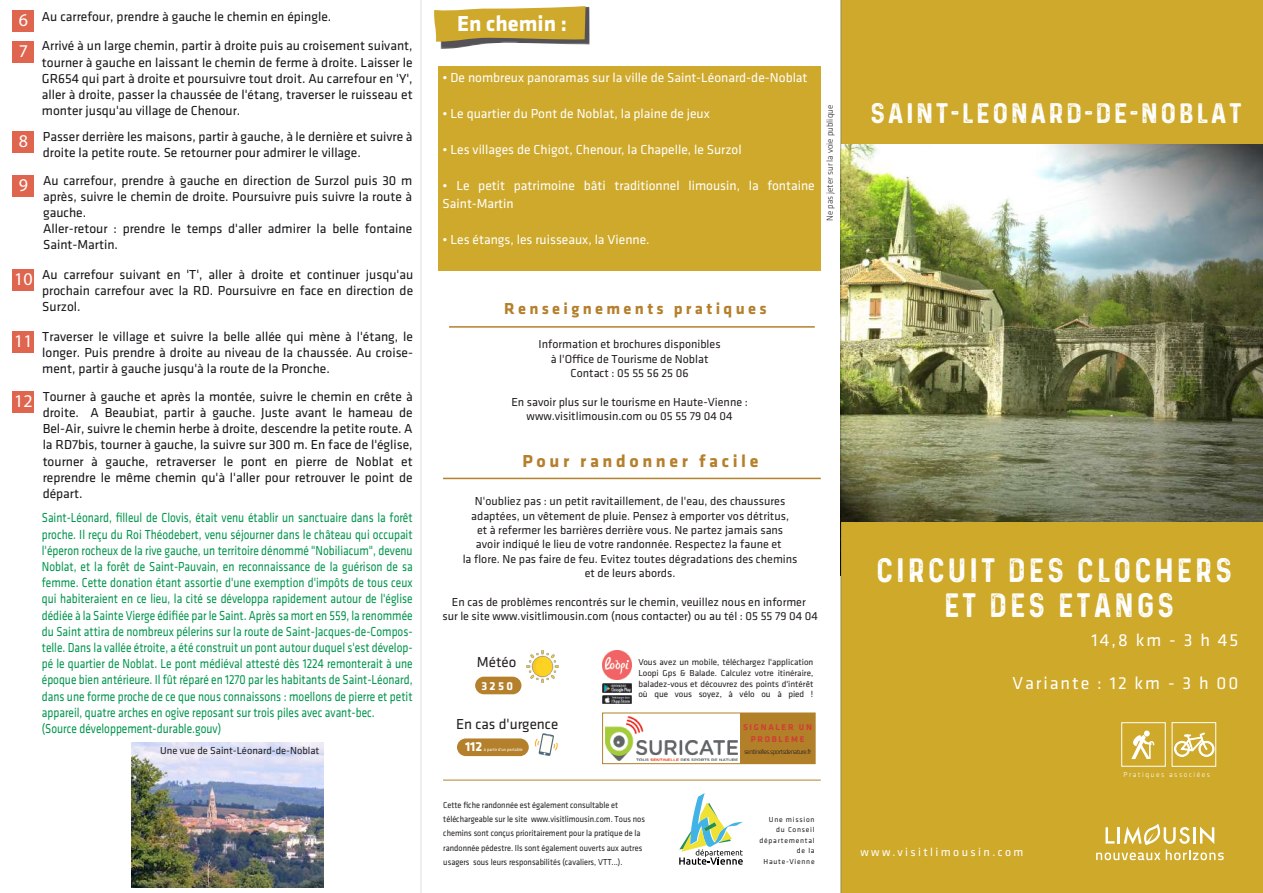
<style>
.page{position:relative;width:1263px;height:893px;background:#fff}
.page>*{position:absolute;margin:0;border:0;box-sizing:border-box;transform-origin:0 0}
.t1{font:27px/34.5px "Prequel Demo";letter-spacing:.11em;color:#fff;text-align:center}
.t2{font:22.5px "Prequel Demo";letter-spacing:.1em;color:#fff;scale:1.07 1}
.t3{font:700 22.5px "Klavika";color:#fff}
.t4{font:18px "Klavika";letter-spacing:.11em;color:#fff}
.t5{font:700 18px "Klavika";letter-spacing:.2em;color:#b5802c}
.t6{font:18px/30.9px "Myriad";color:#fff}
.t7{font:700 16.5px "Klavika";letter-spacing:.2em;color:#b5802c}
.t8{font:15px "Klavika";color:#231f20}
.t9{font:13.5px/16.2px "Klavika";color:#181619;text-align:justify}
.t10{font:13.5px/16.2px "Klavika";color:#00954c;scale:.84 1}
.t11{font:13.5px/18px "Klavika";color:#fff}
.t12{font:700 13.5px "Klavika";color:#fff}
.t13{font:12px/14.4px "Klavika";color:#231f20;text-align:center}
.t14{font:12px "Klavika";letter-spacing:.2em;color:#fff}
.t15{font:700 12px "Klavika";color:#fff}
.t16{font:10.5px "Klavika";color:#231f20}
.t17{font:9px/14.4px "Klavika";color:#231f20;scale:.92 1}
.t18{font:9px/10.8px "Klavika";color:#231f20;text-align:justify}
.t19{font:300 9px "Klavika";color:#231f20}
.t20{font:700 8.7px/12.1px "Klavika";letter-spacing:.2em;color:#d03f32;text-align:center}
.t21{font:7.5px/10.5px "Klavika";letter-spacing:.1em;color:#231f20;text-align:right}
.t22{font:300 7.5px "Klavika";letter-spacing:.2em;color:#fff}
.t23{font:300 6.9px "Klavika";letter-spacing:-.075em;color:#231f20}
.t24{font:4.5px "Klavika";color:#fff}
</style>
<div class="page">
<img style="left:841px;top:144px;width:422px;height:378px">
<svg style="left:679px;top:793px;width:64px;height:72px"></svg>
<div style="left:438px;top:66px;width:383px;height:205px;background:#cfa92b"></div>
<hr style="left:443px;top:478px;width:378px;height:1px;background:#b5802c">
<hr style="left:449px;top:326px;width:366px;height:2px;background:#b5802c">
<svg style="left:535px;top:733px;width:23px;height:23px"></svg>
<div style="left:457px;top:738px;width:72px;height:18px;background:#b4802b;border-radius:9px"></div>
<img style="left:526px;top:650px;width:32px;height:32px">
<div style="left:475px;top:677px;width:46px;height:17px;background:#b4802b;border-radius:9px"></div>
<div style="left:602px;top:713px;width:213px;height:51px;border:1px solid #b3802a"></div>
<img style="left:605px;top:717px;width:132px;height:43px">
<div style="left:740px;top:713px;width:75px;height:50px;background:#b3802a"></div>
<hr style="left:443px;top:780px;width:378px;height:1px;background:#b5802c">
<img style="left:602px;top:650px;width:30px;height:30px">
<img style="left:602px;top:683px;width:30px;height:9px">
<img style="left:602px;top:695px;width:30px;height:9px">
<svg style="left:434px;top:6px;width:155px;height:43px;background:#c6ab55"></svg>
<div style="left:841px;top:522px;width:422px;height:371px;background:#cfa92a"></div>
<div style="left:841px;top:0;width:422px;height:144px;background:#cfa92b"></div>
<div style="left:13px;top:10px;width:21px;height:21px;background:#df654f"></div>
<div style="left:13px;top:41px;width:21px;height:21px;background:#df654f"></div>
<div style="left:13px;top:132px;width:21px;height:21px;background:#df654f"></div>
<div style="left:13px;top:175px;width:21px;height:22px;background:#df654f"></div>
<div style="left:13px;top:269px;width:21px;height:22px;background:#df654f"></div>
<div style="left:13px;top:331px;width:21px;height:22px;background:#df654f"></div>
<div style="left:13px;top:391px;width:21px;height:22px;background:#df654f"></div>
<hr style="left:840px;top:0;width:1px;height:893px;background:#000">
<hr style="left:421px;top:0;width:1px;height:893px;background:#000">
<svg style="left:1096px;top:823px;width:128px;height:37px"></svg>
<div style="left:1172px;top:722px;width:44px;height:44px;border:1px solid #fff"></div>
<svg style="left:1174px;top:732px;width:40px;height:25px"></svg>
<div style="left:1121px;top:722px;width:44px;height:44px;border:1px solid #fff"></div>
<svg style="left:1131px;top:730px;width:23px;height:29px"></svg>
<img style="left:131px;top:743px;width:192px;height:144px">
<h3 class="t6" style="left:19px;top:5px;width:11px">6<br>7</h3>
<h3 class="t6" style="left:19px;top:127px;width:11px">8</h3>
<h3 class="t6" style="left:19px;top:170px;width:11px">9</h3>
<h3 class="t6" style="left:14px;top:265px;width:20px">10</h3>
<h3 class="t6" style="left:14px;top:327px;width:20px">11</h3>
<h3 class="t6" style="left:14px;top:387px;width:20px">12</h3>
<p class="t9" style="left:42px;top:9px;width:291px">Au carrefour, prendre à gauche le chemin en épingle.</p>
<p class="t9" style="left:42px;top:38px;width:372px">Arrivé à un large chemin, partir à droite puis au croisement suivant, tourner à gauche en laissant le chemin de ferme à droite. Laisser le GR654 qui part à droite et poursuivre tout droit. Au carrefour en 'Y', aller à droite, passer la chaussée de l'étang, traverser le ruisseau et monter jusqu'au village de Chenour.</p>
<p class="t9" style="left:43px;top:129px;width:371px">Passer derrière les maisons, partir à gauche, à le dernière et suivre à droite la petite route. Se retourner pour admirer le village.</p>
<p class="t9" style="left:43px;top:172px;width:371px;text-align:left">Au carrefour, prendre à gauche en direction de Surzol puis 30 m après, suivre le chemin de droite. Poursuivre puis suivre la route à gauche.<br>Aller-retour : prendre le temps d'aller admirer la belle fontaine Saint-Martin.</p>
<p class="t9" style="left:42px;top:266px;width:372px">Au carrefour suivant en 'T', aller à droite et continuer jusqu'au prochain carrefour avec la RD. Poursuivre en face en direction de Surzol.</p>
<p class="t9" style="left:42px;top:328px;width:372px">Traverser le village et suivre la belle allée qui mène à l'étang, le longer. Puis prendre à droite au niveau de la chaussée. Au croise&shy;ment, partir à gauche jusqu'à la route de la Pronche.</p>
<p class="t9" style="left:43px;top:388px;width:371px">Tourner à gauche et après la montée, suivre le chemin en crête à droite. A Beaubiat, partir à gauche. Juste avant le hameau de Bel-Air, suivre le chemin herbe à droite, descendre la petite route. A la RD7bis, tourner à gauche, la suivre sur 300 m. En face de l'église, tourner à gauche, retraverser le pont en pierre de Noblat et reprendre le même chemin qu'à l'aller pour retrouver le point de départ.</p>
<p class="t10" style="left:42px;top:510px;width:443px">Saint-Léonard, filleul de Clovis, était venu établir un sanctuaire dans la forêt proche. Il reçu du Roi Théodebert, venu séjourner dans le château qui occupait l'éperon rocheux de la rive gauche, un territoire dénommé "Nobiliacum", devenu Noblat, et la forêt de Saint-Pauvain, en reconnaissance de la guérison de sa femme. Cette donation étant assortie d'une exemption d'impôts de tous ceux qui habiteraient en ce lieu, la cité se développa rapidement autour de l'église dédiée à la Sainte Vierge édifiée par le Saint. Après sa mort en 559, la renommée du Saint attira de nombreux pélerins sur la route de Saint-Jacques-de-Compos&shy;telle. Dans la vallée étroite, a été construit un pont autour duquel s'est dévelop&shy;pé le quartier de Noblat. Le pont médiéval attesté dès 1224 remonterait à une époque bien antérieure. Il fût réparé en 1270 par les habitants de Saint-Léonard, dans une forme proche de ce que nous connaissons : moellons de pierre et petit appareil, quatre arches en ogive reposant sur trois piles avec avant-bec. (Source développement-durable.gouv)</p>
<p class="t16" style="left:160px;top:744px;width:161px">Une vue de Saint-Léonard-de-Noblat</p>
<h2 class="t3" style="left:457px;top:11px;width:112px">En chemin :</h2>
<p class="t11" style="left:443px;top:69px;width:366px">• De nombreux panoramas sur la ville de Saint-Léonard-de-Noblat</p>
<p class="t11" style="left:443px;top:105px;width:269px">• Le quartier du Pont de Noblat, la plaine de jeux</p>
<p class="t11" style="left:443px;top:141px;width:301px">• Les villages de Chigot, Chenour, la Chapelle, le Surzol</p>
<p class="t11" style="left:443px;top:177px;width:374px">• Le petit patrimoine bâti traditionnel limousin, la fontaine<br>Saint-Martin</p>
<p class="t11" style="left:443px;top:231px;width:208px">• Les étangs, les ruisseaux, la Vienne.</p>
<p class="t19" style="left:825px;top:221px;width:117px;rotate:-90deg">Ne pas jeter sur la voie publique</p>
<p class="t7" style="left:504px;top:300px;width:264px">Renseignements pratiques</p>
<p class="t13" style="left:539px;top:337px;width:183px">Information et brochures disponibles à l'Office de Tourisme de Noblat<br>Contact : 05 55 56 25 06</p>
<p class="t13" style="left:511px;top:395px;width:238px">En savoir plus sur le tourisme en Haute-Vienne : www.visitlimousin.com ou 05 55 79 04 04</p>
<h3 class="t5" style="left:522px;top:452px;width:238px">Pour randonner facile</h3>
<p class="t13" style="left:463px;top:494px;width:336px">N'oubliez pas : un petit ravitaillement, de l'eau, des chaussures adaptées, un vêtement de pluie. Pensez à emporter vos détritus,<br>et à refermer les barrières derrière vous. Ne partez jamais sans<br>avoir indiqué le lieu de votre randonnée. Respectez la faune et<br>la flore. Ne pas faire de feu. Evitez toutes dégradations des chemins et de leurs abords.</p>
<p class="t13" style="left:442px;top:595px;width:377px">En cas de problèmes rencontrés sur le chemin, veuillez nous en informer<br>sur le site www.visitlimousin.com (nous contacter) ou au tél : 05 55 79 04 04</p>
<p class="t8" style="left:477px;top:654px;width:41px">Météo</p>
<p class="t15" style="left:481px;top:679px;width:33px">3250</p>
<p class="t8" style="left:456px;top:716px;width:104px">En cas d'urgence</p>
<p class="t12" style="left:465px;top:739px;width:19px">112</p>
<p class="t24" style="left:484px;top:747px;width:40px">à partir d'un portable</p>
<p class="t18" style="left:638px;top:657px;width:176px">Vous avez un mobile, téléchargez l'application Loopi Gps &amp; Balade. Calculez votre itinéraire, baladez-vous et découvrez des points d'intérêt où que vous soyez, à vélo ou à pied !</p>
<p class="t20" style="left:743px;top:721px;width:70px">SIGNALER UN<br>PROBLEME</p>
<p class="t23" style="left:744px;top:748px;width:69px">sentinelles.sportsdenature.fr</p>
<p class="t17" style="left:443px;top:797px;width:221px">Cette fiche randonnée est également consultable et téléchargeable sur le site www.visitlimousin.com. Tous nos chemins sont conçus prioritairement pour la pratique de la randonnée pédestre. Ils sont également ouverts aux autres usagers sous leurs responsabilités (cavaliers, VTT...).</p>
<p class="t21" style="left:760px;top:814px;width:56px">Une mission du Conseil départemental de la<br>Haute-Vienne</p>
<h2 class="t2" style="left:870px;top:98px;width:349px">SAINT-LEONARD-DE-NOBLAT</h2>
<h1 class="t1" style="left:876px;top:553px;width:358px">CIRCUIT DES CLOCHERS<br>ET DES ETANGS</h1>
<h3 class="t4" style="left:1091px;top:630px;width:149px">14,8 km - 3 h 45</h3>
<h3 class="t4" style="left:1012px;top:673px;width:227px">Variante : 12 km - 3 h 00</h3>
<p class="t14" style="left:860px;top:846px;width:165px">www.visitlimousin.com</p>
<p class="t22" style="left:1123px;top:770px;width:88px">Pratiques associées</p>
</div>
